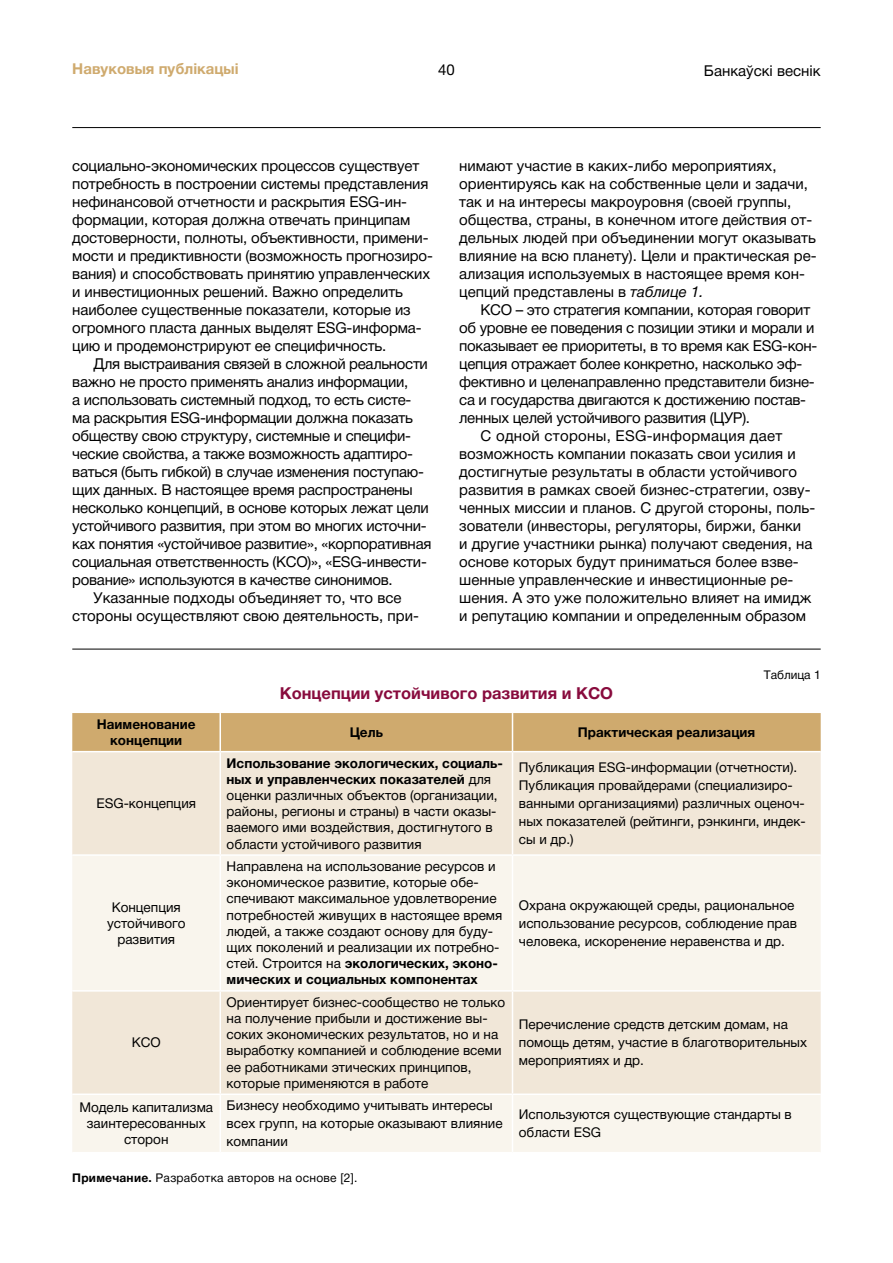
<style>
.page{position:relative;width:893px;height:1263px;background:#fff}
.page>*{position:absolute;margin:0;border:0;box-sizing:border-box;transform-origin:0 0}
.t1{font:700 16.5px "Helvetica Neue Cyr";color:#880b3d}
.t2{font:15px/18px "Helvetica Neue Cyr";letter-spacing:-.01em;color:#000}
.t3{font:15px "Helvetica Neue Cyr";letter-spacing:.02em;color:#000}
.t4{font:700 15px "Helvetica Neue Cyr";color:#cfaa6e}
.t5{font:13.5px/16.2px "Helvetica Neue Cyr";color:#000}
.t6{font:700 13.5px/16.2px "Helvetica Neue Cyr";color:#000;text-align:center}
.t7{font:12px "Helvetica Neue Cyr";letter-spacing:.02em;color:#000}
.t8{font:12px "Helvetica Neue Cyr";color:#000}
.s1{font-style:italic}
.s2{font-weight:700}
</style>
<div class="page">
<hr style="left:72px;top:127px;width:749px;height:1px;background:#000">
<hr style="left:72px;top:649px;width:749px;height:1px;background:#000">
<div style="left:72px;top:713px;width:749px;height:38px;background:#cfaa6e"></div>
<div style="left:72px;top:752px;width:749px;height:102px;background:#f1e7d8"></div>
<svg style="left:72px;top:856px;width:749px;height:296px;background:#f6f0e5"></svg>
<hr style="left:220px;top:713px;width:1px;height:38px;background:#fff">
<hr style="left:512px;top:713px;width:1px;height:38px;background:#fff">
<hr style="left:220px;top:752px;width:1px;height:102px;background:#fff">
<hr style="left:512px;top:752px;width:1px;height:102px;background:#fff">
<hr style="left:220px;top:1095px;width:1px;height:57px;background:#fff">
<hr style="left:512px;top:1095px;width:1px;height:57px;background:#fff">
<hr style="left:220px;top:856px;width:1px;height:134px;background:#fff">
<hr style="left:512px;top:856px;width:1px;height:134px;background:#fff">
<hr style="left:72px;top:990px;width:148px;height:1px;background:#fff">
<hr style="left:220px;top:990px;width:292px;height:1px;background:#fff">
<hr style="left:512px;top:990px;width:309px;height:1px;background:#fff">
<hr style="left:72px;top:1093px;width:148px;height:2px;background:#fff">
<hr style="left:220px;top:1093px;width:292px;height:2px;background:#fff">
<hr style="left:512px;top:1093px;width:309px;height:2px;background:#fff">
<hr style="left:220px;top:991px;width:1px;height:102px;background:#fff">
<hr style="left:512px;top:991px;width:1px;height:102px;background:#fff">
<p class="t4" style="left:72px;top:61px;width:168px">Навуковыя публікацыі</p>
<p class="t2" style="left:438px;top:61px;width:18px">40</p>
<p class="t2" style="left:704px;top:62px;width:118px">Банкaўскi веснiк</p>
<p class="t2" style="left:72px;top:157px;width:362px">социально-экономических процессов существует потребность в построении системы представления нефинансовой отчетности и раскрытия ESG-ин&shy;формации, которая должна отвечать принципам достоверности, полноты, объективности, примени&shy;мости и предиктивности (возможность прогнозиро&shy;вания) и способствовать принятию управленческих и инвестиционных решений. Важно определить наиболее существенные показатели, которые из огромного пласта данных выделят ESG-информа&shy;цию и продемонстрируют ее специфичность.</p>
<p class="t2" style="left:94px;top:355px;width:336px">Для выстраивания связей в сложной реальности</p>
<p class="t2" style="left:72px;top:373px;width:338px">важно не просто применять анализ информации,</p>
<p class="t2" style="left:72px;top:391px;width:341px">а использовать системный подход, то есть систе-</p>
<p class="t2" style="left:72px;top:409px;width:342px">ма раскрытия ESG-информации должна показать</p>
<p class="t2" style="left:72px;top:427px;width:340px">обществу свою структуру, системные и специфи-</p>
<p class="t2" style="left:72px;top:445px;width:342px">ческие свойства, а также возможность адаптиро-</p>
<p class="t2" style="left:72px;top:463px;width:353px">ваться (быть гибкой) в случае изменения поступаю-</p>
<p class="t2" style="left:72px;top:481px;width:342px">щих данных. В настоящее время распространены</p>
<p class="t2" style="left:72px;top:499px;width:358px">несколько концепций, в основе которых лежат цели</p>
<p class="t2" style="left:72px;top:517px;width:356px">устойчивого развития, при этом во многих источни-</p>
<p class="t2" style="left:72px;top:535px;width:361px">ках понятия «устойчивое развитие», «корпоративная</p>
<p class="t2" style="left:72px;top:553px;width:356px">социальная ответственность (КСО)», «ESG-инвести-</p>
<p class="t2" style="left:72px;top:571px;width:322px">рование» используются в качестве синонимов.</p>
<p class="t2" style="left:94px;top:589px;width:309px">Указанные подходы объединяет то, что все</p>
<p class="t2" style="left:72px;top:607px;width:348px">стороны осуществляют свою деятельность, при-</p>
<p class="t2" style="left:459px;top:157px;width:359px">нимают участие в каких-либо мероприятиях, ориентируясь как на собственные цели и задачи, так и на интересы макроуровня (своей группы, общества, страны, в конечном итоге действия от&shy;дельных людей при объединении могут оказывать влияние на всю планету). Цели и практическая ре&shy;ализация используемых в настоящее время кон&shy;цепций представлены в <span class="s1">таблице 1.</span></p>
<p class="t2" style="left:480px;top:301px;width:331px">КСО – это стратегия компании, которая говорит</p>
<p class="t2" style="left:459px;top:319px;width:357px">об уровне ее поведения с позиции этики и морали и</p>
<p class="t2" style="left:459px;top:337px;width:360px">показывает ее приоритеты, в то время как ESG-кон-</p>
<p class="t2" style="left:459px;top:355px;width:344px">цепция отражает более конкретно, насколько эф-</p>
<p class="t2" style="left:459px;top:373px;width:357px">фективно и целенаправленно представители бизне-</p>
<p class="t2" style="left:459px;top:391px;width:348px">са и государства двигаются к достижению постав-</p>
<p class="t2" style="left:459px;top:409px;width:292px">ленных целей устойчивого развития (ЦУР).</p>
<p class="t3" style="left:480px;top:428px;width:303px">С одной стороны, ESG-информация дает</p>
<p class="t2" style="left:459px;top:445px;width:338px">возможность компании показать свои усилия и</p>
<p class="t2" style="left:459px;top:463px;width:339px">достигнутые результаты в области устойчивого</p>
<p class="t2" style="left:459px;top:481px;width:353px">развития в рамках своей бизнес-стратегии, озву-</p>
<p class="t2" style="left:459px;top:499px;width:357px">ченных миссии и планов. С другой стороны, поль-</p>
<p class="t2" style="left:459px;top:517px;width:343px">зователи (инвесторы, регуляторы, биржи, банки</p>
<p class="t2" style="left:459px;top:535px;width:355px">и другие участники рынка) получают сведения, на</p>
<p class="t2" style="left:459px;top:553px;width:341px">основе которых будут приниматься более взве-</p>
<p class="t2" style="left:459px;top:571px;width:335px">шенные управленческие и инвестиционные ре-</p>
<p class="t2" style="left:459px;top:589px;width:354px">шения. А это уже положительно влияет на имидж</p>
<p class="t2" style="left:459px;top:607px;width:348px">и репутацию компании и определенным образом</p>
<p class="t8" style="left:764px;top:668px;width:58px">Таблица 1</p>
<p class="t1" style="left:280px;top:684px;width:335px">Концепции устойчивого развития и КСО</p>
<p class="t6" style="left:97px;top:716px;width:100px">Наименование концепции</p>
<p class="t6" style="left:350px;top:724px;width:35px">Цель</p>
<p class="t6" style="left:578px;top:724px;width:179px">Практическая реализация</p>
<p class="t5" style="left:96px;top:795px;width:101px">ESG-концепция</p>
<p class="t5" style="left:107px;top:899px;width:80px;text-align:center">Концепция устойчивого развития</p>
<p class="t5" style="left:132px;top:1035px;width:31px">КСО</p>
<p class="t5" style="left:227px;top:755px;width:278px"><span class="s2">Использование экологических, социаль&shy;ных и управленческих показателей</span> для оценки различных объектов (организации, районы, регионы и страны) в части оказы&shy;ваемого ими воздействия, достигнутого в области устойчивого развития</p>
<p class="t5" style="left:519px;top:758px;width:288px;line-height:18px">Публикация ESG-информации (отчетности).<br>Публикация провайдерами (специализиро&shy;ванными организациями) различных оценоч&shy;ных показателей (рейтинги, рэнкинги, индек&shy;сы и др.)</p>
<p class="t5" style="left:227px;top:858px;width:277px">Направлена на использование ресурсов и экономическое развитие, которые обе&shy;спечивают максимальное удовлетворение потребностей живущих в настоящее время людей, а также создают основу для буду&shy;щих поколений и реализации их потребно&shy;стей. Строится на <span class="s2">экологических, эконо&shy;мических и социальных компонентах</span></p>
<p class="t5" style="left:227px;top:994px;width:280px">Ориентирует бизнес-сообщество не только на получение прибыли и достижение вы&shy;соких экономических результатов, но и на выработку компанией и соблюдение всеми ее работниками этических принципов, которые применяются в работе</p>
<p class="t5" style="left:519px;top:896px;width:280px;line-height:18px">Охрана окружающей среды, рациональное использование ресурсов, соблюдение прав человека, искоренение неравенства и др.</p>
<p class="t5" style="left:519px;top:1016px;width:290px;line-height:18px">Перечисление средств детским домам, на помощь детям, участие в благотворительных мероприятиях и др.</p>
<p class="t5" style="left:79px;top:1099px;width:135px;text-align:center">Модель капитализма заинтересованных сторон</p>
<p class="t5" style="left:227px;top:1097px;width:278px;line-height:18px">Бизнесу необходимо учитывать интересы всех групп, на которые оказывают влияние компании</p>
<p class="t5" style="left:519px;top:1106px;width:274px;line-height:18px">Используются существующие стандарты в области ESG</p>
<p class="t7" style="left:72px;top:1171px;width:287px"><span class="s2">Примечание.</span> Разработка авторов на основе [2].</p>
</div>
